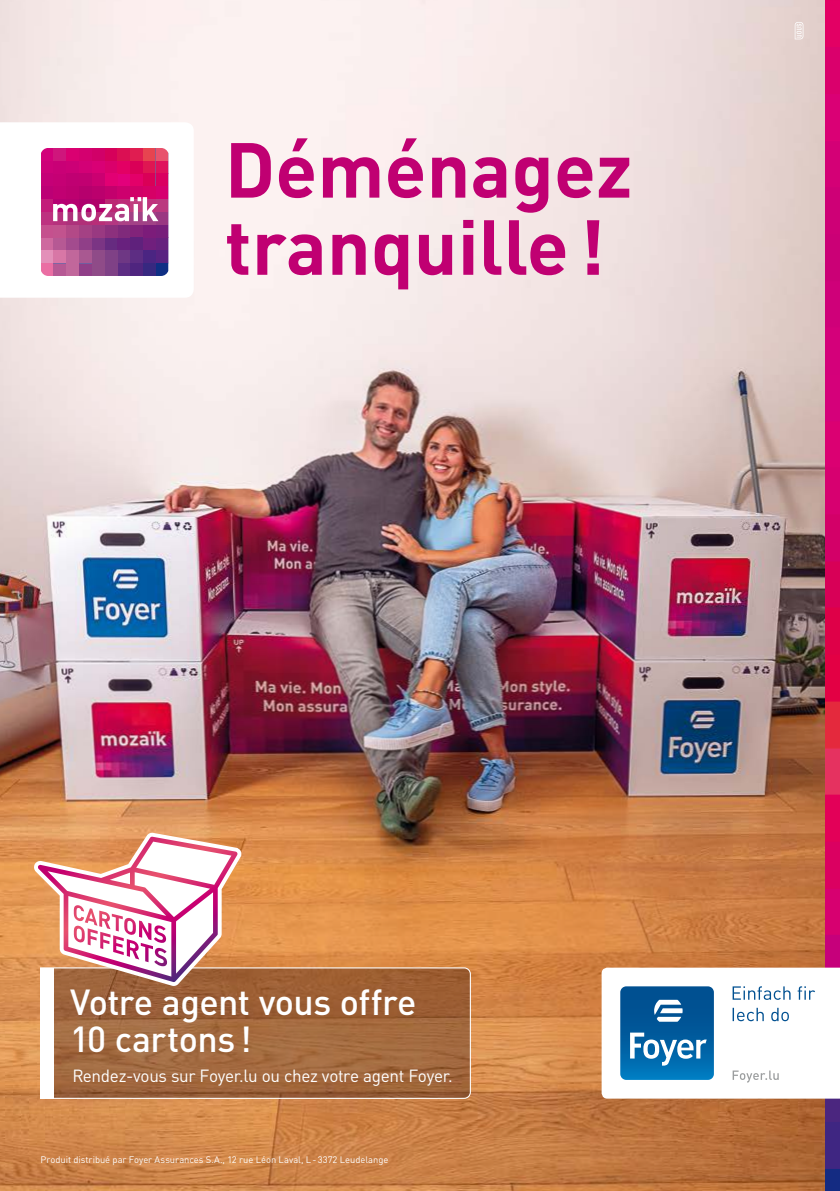
<style>
.page{position:relative;width:840px;height:1191px;background:#fff}
.page>*{position:absolute;margin:0;border:0;box-sizing:border-box;transform-origin:0 0}
.t1{font:700 76.6px/77.2px "DINOT";color:#c00072}
.t2{font:500 35.8px/37.6px "DINOT";letter-spacing:-.015em;color:#fff}
.t3{font:17.4px "DINOT";letter-spacing:-.02em;color:#fff}
.t4{font:9.4px "DINOT";letter-spacing:-.005em;color:#fff}
</style>
<div class="page">
<img style="left:0;top:0;width:825px;height:1191px">
<svg style="left:794px;top:22px;width:9px;height:17px"></svg>
<img style="left:825px;top:0;width:14px;height:1191px">
<svg style="left:0;top:122px;width:194px;height:176px"></svg>
<svg style="left:601px;top:967px;width:238px;height:131px"></svg>
<svg style="left:39px;top:966px;width:432px;height:133px;background:#a16940"></svg>
<div style="left:40px;top:967px;width:14px;height:131px;background:#fff"></div>
<div style="left:67px;top:984px;width:355px;height:77px;background:#000;opacity:.03"></div>
<svg style="left:33px;top:832px;width:208px;height:154px"></svg>
<h1 class="t1" style="left:225px;top:128px;width:409px">Déménagez tranquille!</h1>
<h2 class="t2" style="left:70px;top:981px;width:347px">Votre agent vous offre<br>10 cartons !</h2>
<h3 class="t3" style="left:72px;top:1064px;width:382px">Rendez-vous sur Foyer.lu ou chez votre agent Foyer.</h3>
<p class="t4" style="left:41px;top:1153px;width:349px">Produit distribué par Foyer Assurances S.A., 12 rue Léon Laval, L-3372 Leudelange</p>
</div>
